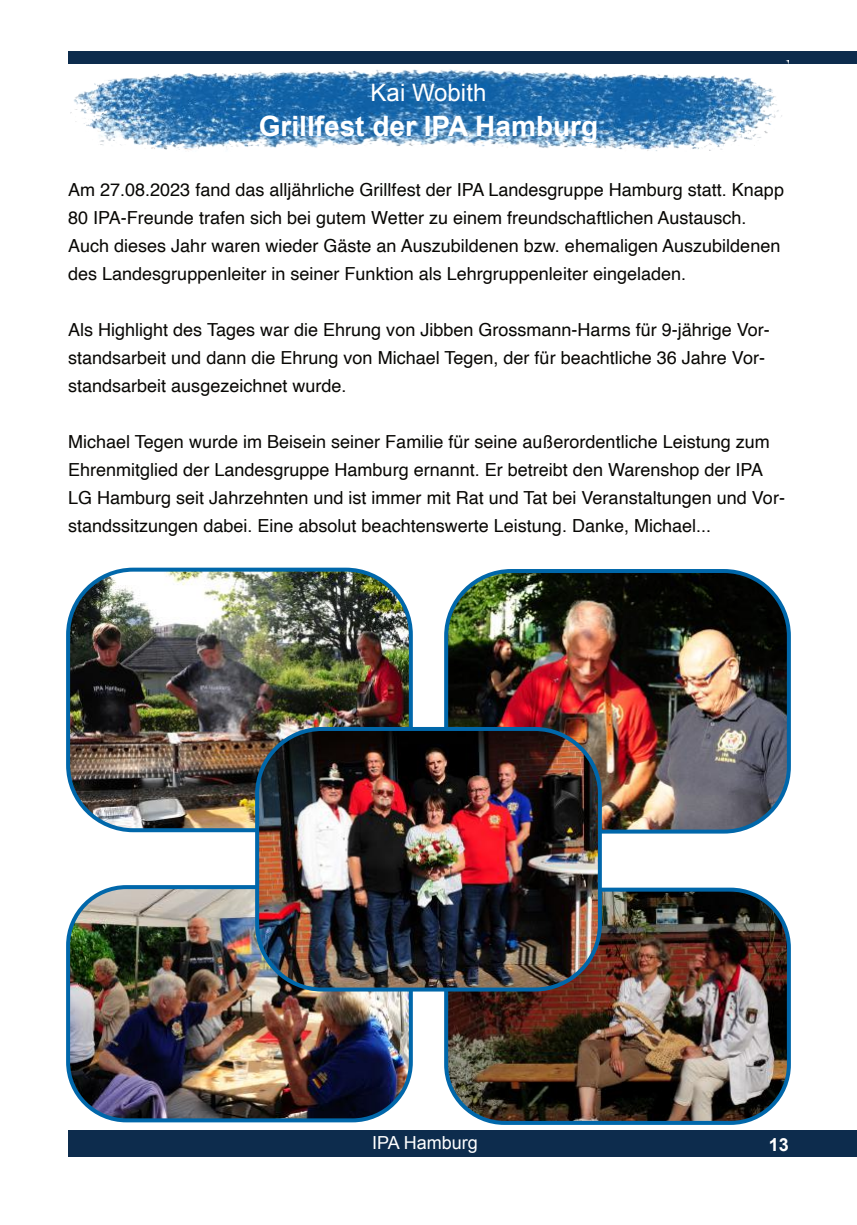
<style>
.page{position:relative;width:857px;height:1225px;background:#fff}
.page>*{position:absolute;margin:0;border:0;box-sizing:border-box;transform-origin:0 0}
.t1{font:700 28px "Arial";color:#fff}
.t2{font:24px "Arial";color:#fff}
.t3{font:18px/28px "Helvetica";color:#080704}
.t4{font:18px "Arial";color:#fff}
.t5{font:700 18px "Arial";color:#fff}
</style>
<div class="page">
<div style="left:68px;top:1130px;width:788px;height:27px;background:#0d2c4d"></div>
<div style="left:68px;top:51px;width:788px;height:13px;background:#0d2c4d"></div>
<img style="left:70px;top:60px;width:718px;height:91px">
<img style="left:68px;top:569px;width:342px;height:261px;border-radius:65px">
<div style="left:66px;top:567px;width:346px;height:265px;border:4px solid #0067aa;border-radius:65px"></div>
<img style="left:446px;top:571px;width:342px;height:260px;border-radius:65px">
<div style="left:444px;top:569px;width:346px;height:264px;border:4px solid #0067aa;border-radius:65px"></div>
<img style="left:68px;top:887px;width:342px;height:233px;border-radius:58px">
<div style="left:66px;top:885px;width:346px;height:237px;border:4px solid #0067aa;border-radius:58px"></div>
<img style="left:446px;top:889px;width:342px;height:234px;border-radius:58px">
<div style="left:444px;top:887px;width:346px;height:238px;border:4px solid #0067aa;border-radius:58px"></div>
<img style="left:257px;top:729px;width:342px;height:260px;border-radius:65px">
<div style="left:255px;top:727px;width:346px;height:264px;border:4px solid #0067aa;border-radius:65px"></div>
<h2 class="t2" style="left:370px;top:84px;width:117px">Kai Wobith</h2>
<h1 class="t1" style="left:258px;top:115px;width:341px">Grillfest der IPA Hamburg</h1>
<p class="t3" style="left:68px;top:177px;width:717px">Am 27.08.2023 fand das alljährliche Grillfest der IPA Landesgruppe Hamburg statt. Knapp 80 IPA-Freunde trafen sich bei gutem Wetter zu einem freundschaftlichen Austausch.<br>Auch dieses Jahr waren wieder Gäste an Auszubildenen bzw. ehemaligen Auszubildenen des Landesgruppenleiter in seiner Funktion als Lehrgruppenleiter eingeladen.</p>
<p class="t3" style="left:68px;top:317px;width:703px">Als Highlight des Tages war die Ehrung von Jibben Grossmann-Harms für 9-jährige Vor&shy;standsarbeit und dann die Ehrung von Michael Tegen, der für beachtliche 36 Jahre Vor&shy;standsarbeit ausgezeichnet wurde.</p>
<p class="t3" style="left:68px;top:429px;width:718px">Michael Tegen wurde im Beisein seiner Familie für seine außerordentliche Leistung zum Ehrenmitglied der Landesgruppe Hamburg ernannt. Er betreibt den Warenshop der IPA LG Hamburg seit Jahrzehnten und ist immer mit Rat und Tat bei Veranstaltungen und Vor&shy;standssitzungen dabei. Eine absolut beachtenswerte Leistung. Danke, Michael...</p>
<p class="t4" style="left:372px;top:1136px;width:107px">IPA Hamburg</p>
<p class="t5" style="left:768px;top:1137px;width:22px">13</p>
</div>
